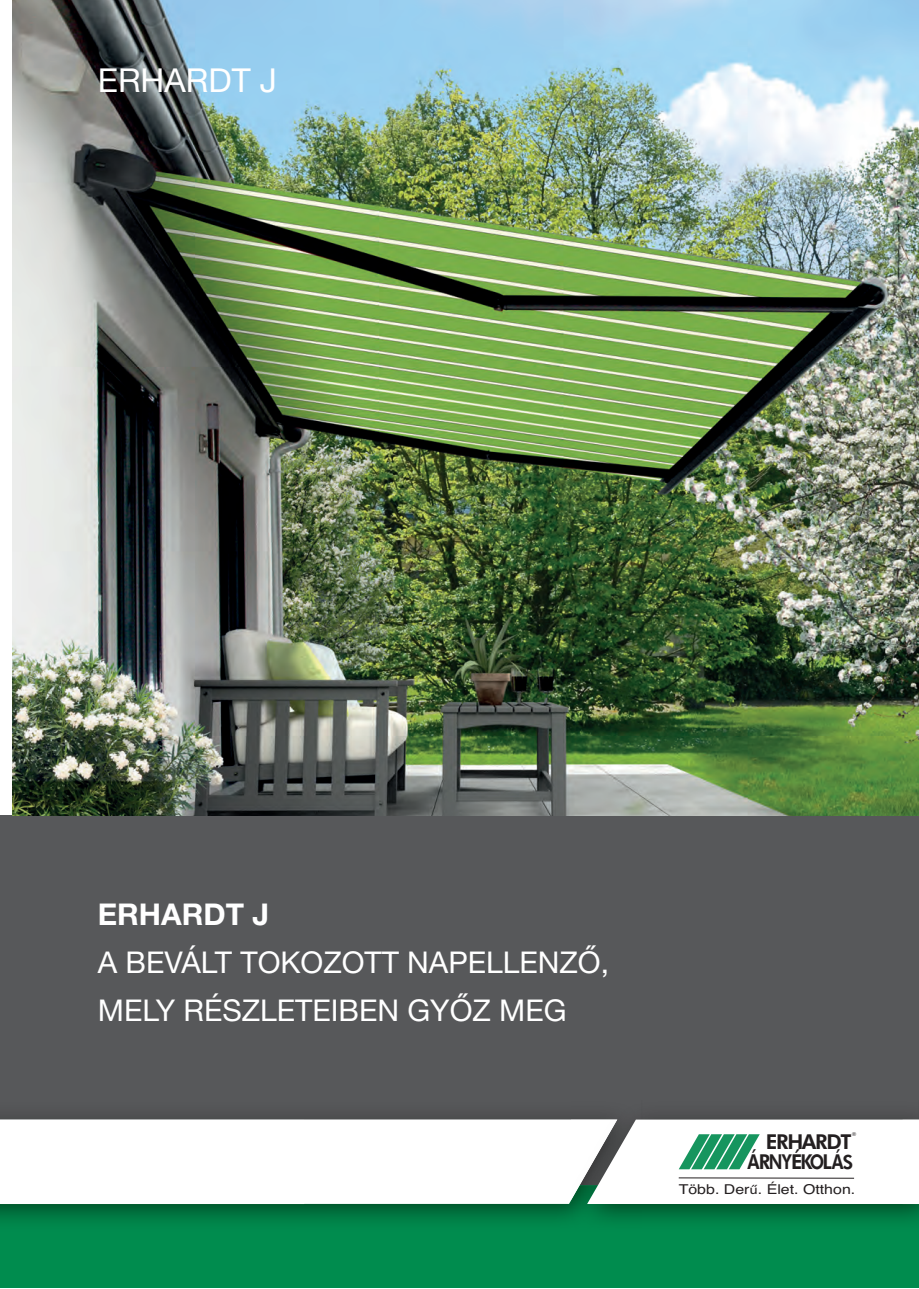
<style>
.page{position:relative;width:919px;height:1289px;background:#fff}
.page>*{position:absolute;margin:0;border:0;box-sizing:border-box;transform-origin:0 0}
.t1{font:33px "Helvetica Neue LT Pro";color:#fff}
.t2{font:30px/48px "Helvetica Neue LT Pro";color:#fff}
.t3{font:700 30px "Helvetica Neue LT Pro";color:#fff}
.t4{font:800 20.55px "Futura BT";letter-spacing:-.065em;color:#231f20;scale:.83 1}
.t5{font:800 20.55px "Futura BT";letter-spacing:-.065em;color:#231f20}
.t6{font:13.65px "Arial";color:#231f20;scale:1.17 1}
.t7{font:5.4px "Arial";color:#231f20}
.s1{font-family:"Calibri"}
.s2{font-size:20.4px}
.s3{font-size:19.65px}
</style>
<div class="page">
<div style="left:0;top:815px;width:918px;height:472px;background:#57585a"></div>
<div style="left:0;top:1185px;width:918px;height:102px;background:#008c4e"></div>
<img style="left:0;top:1203px;width:571px;height:18px">
<div style="left:0;top:1119px;width:571px;height:84px;background:#fff"></div>
<img style="left:642px;top:1203px;width:276px;height:18px">
<img style="left:571px;top:1107px;width:71px;height:115px">
<img style="left:571px;top:1119px;width:16px;height:81px">
<svg style="left:587px;top:1119px;width:331px;height:84px;background:#e4ede9"></svg>
<hr style="left:678px;top:1177px;width:176px;height:1px;background:#231f20">
<img style="left:13px;top:0;width:905px;height:815px">
<p class="t1" style="left:98px;top:60px;width:181px">ERHARDT J</p>
<p class="t3" style="left:98px;top:895px;width:173px">ERHARDT J</p>
<p class="t2" style="left:98px;top:938px;width:512px">A BEVÁLT TOKOZOTT NAPELLENZŐ,<br>MELY RÉSZLETEIBEN GYŐZ MEG</p>
<p class="t7" style="left:852px;top:1130px;width:6px">®</p>
<p class="t5" style="left:765px;top:1128px;width:87px">ERHARDT</p>
<p class="t6" style="left:678px;top:1180px;width:152px">Több. Der<span class="s1">ű</span>. Élet. Otthon.</p>
<p class="t4" style="left:747px;top:1149px;width:129px">ÁRNYÉK<span class="s2">O</span>LÁ<span class="s3">S</span></p>
</div>
